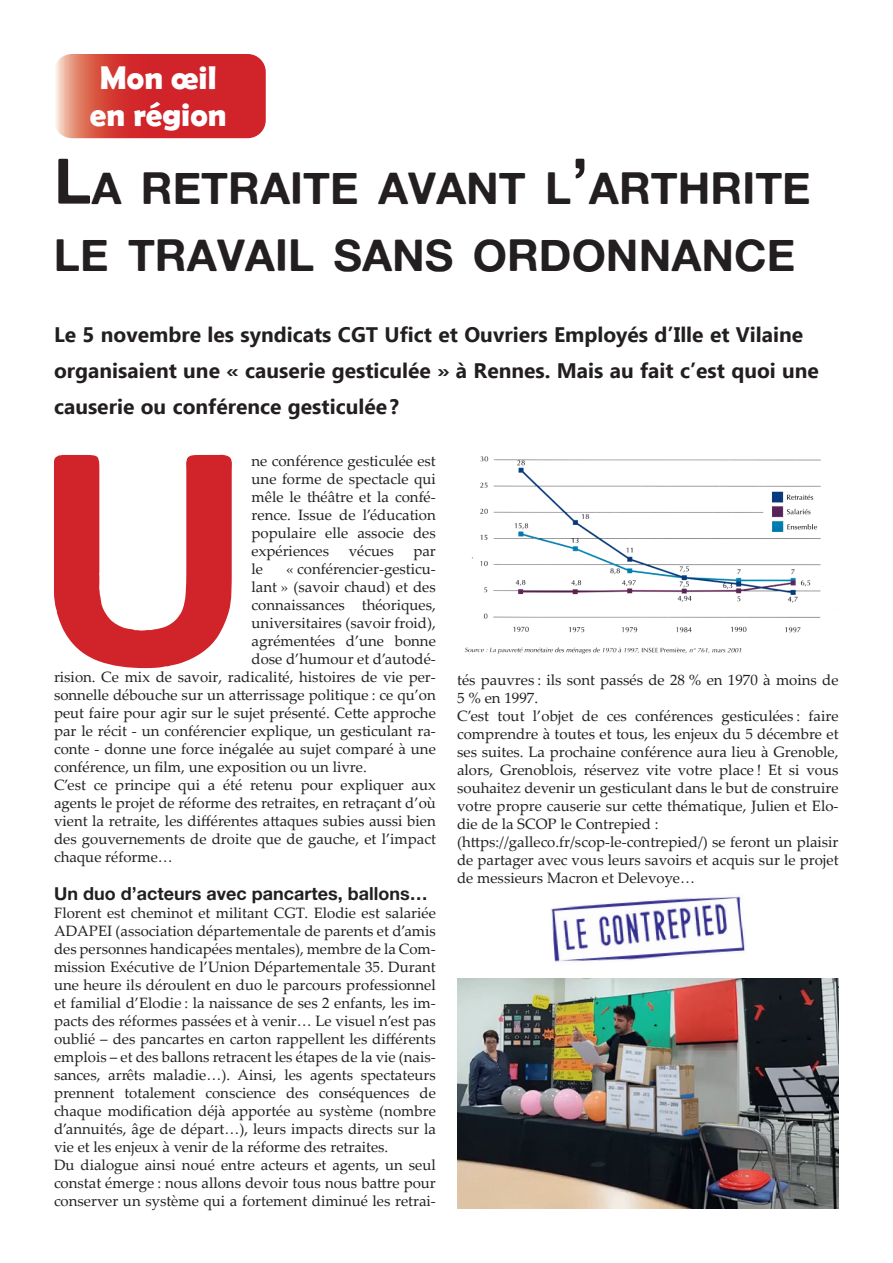
<style>
.page{position:relative;width:893px;height:1263px;background:#fff}
.page>*{position:absolute;margin:0;border:0;box-sizing:border-box;transform-origin:0 0}
.t1{font:292.65px "Alte Haas Grotesk Bold";color:#d1232a}
.t2{font:44.1px/67.5px "Alte Haas Grotesk Bold";color:#231f20}
.t3{font:700 33px/37.5px "Berlin Sans FB Demi";color:#fff;text-align:center}
.t4{font:700 21px/36px "Ebrima";color:#231f20}
.t5{font:18px "Alte Haas Grotesk Bold";color:#231f20}
.t6{font:15px/18px "Palatino Linotype";color:#231f20}
.s1{font-size:63px}
</style>
<div class="page">
<svg style="left:56px;top:54px;width:210px;height:84px;background:#d63e3d"></svg>
<img style="left:551px;top:896px;width:194px;height:66px">
<img style="left:457px;top:978px;width:382px;height:231px">
<img style="left:464px;top:456px;width:371px;height:198px">
<h3 class="t3" style="left:90px;top:58px;width:138px">Mon œil en région</h3>
<h2 class="t2" style="left:54px;top:153px;width:758px"><span class="s1">L</span>A RETRAITE AVANT L<span class="s1">’</span>ARTHRITE<br>LE TRAVAIL SANS ORDONNANCE</h2>
<h3 class="t4" style="left:54px;top:315px;width:766px">Le 5 novembre les syndicats CGT Ufict et Ouvriers Employés d’Ille et Vilaine organisaient une « causerie gesticulée » à Rennes. Mais au fait c’est quoi une causerie ou conférence gesticulée?</h3>
<h1 class="t1" style="left:35px;top:379px;width:218px">U</h1>
<p class="t6" style="left:252px;top:451px;width:186px;text-align:justify">ne conférence gesticulée est une forme de spectacle qui mêle le théâtre et la confé&shy;rence. Issue de l’éducation populaire elle associe des expériences</p>
<p class="t6" style="left:349px;top:541px;width:46px">vécues</p>
<p class="t6" style="left:413px;top:541px;width:24px">par</p>
<p class="t6" style="left:252px;top:559px;width:13px">le</p>
<p class="t6" style="left:286px;top:559px;width:151px">« conférencier-gesticu-</p>
<p class="t6" style="left:252px;top:577px;width:186px">lant » (savoir chaud) et des</p>
<p class="t6" style="left:252px;top:595px;width:186px">connaissances théoriques,</p>
<p class="t6" style="left:252px;top:613px;width:186px">universitaires (savoir froid),</p>
<p class="t6" style="left:252px;top:631px;width:186px">agrémentées d’une bonne</p>
<p class="t6" style="left:252px;top:649px;width:186px">dose d’humour et d’autodé-</p>
<p class="t6" style="left:54px;top:667px;width:383px">rision. Ce mix de savoir, radicalité, histoires de vie per-</p>
<p class="t6" style="left:54px;top:685px;width:383px">sonnelle débouche sur un atterrissage politique : ce qu’on</p>
<p class="t6" style="left:54px;top:703px;width:383px">peut faire pour agir sur le sujet présenté. Cette approche</p>
<p class="t6" style="left:54px;top:721px;width:383px">par le récit - un conférencier explique, un gesticulant ra-</p>
<p class="t6" style="left:54px;top:739px;width:383px">conte - donne une force inégalée au sujet comparé à une</p>
<p class="t6" style="left:54px;top:757px;width:314px">conférence, un film, une exposition ou un livre.</p>
<p class="t6" style="left:54px;top:775px;width:383px">C’est ce principe qui a été retenu pour expliquer aux</p>
<p class="t6" style="left:54px;top:793px;width:383px">agents le projet de réforme des retraites, en retraçant d’où</p>
<p class="t6" style="left:54px;top:811px;width:383px">vient la retraite, les différentes attaques subies aussi bien</p>
<p class="t6" style="left:54px;top:829px;width:383px">des gouvernements de droite que de gauche, et l’impact</p>
<p class="t6" style="left:54px;top:847px;width:120px">chaque réforme…</p>
<p class="t5" style="left:54px;top:882px;width:375px">Un duo d’acteurs avec pancartes, ballons…</p>
<p class="t6" style="left:54px;top:903px;width:383px">Florent est cheminot et militant CGT. Elodie est salariée ADAPEI (association départementale de parents et d’amis des personnes handicapées mentales), membre de la Com&shy;mission Exécutive de l’Union Départementale 35. Durant une heure ils déroulent en duo le parcours professionnel et familial d’Elodie : la naissance de ses 2 enfants, les im&shy;pacts des réformes passées et à venir… Le visuel n’est pas oublié – des pancartes en carton rappellent les différents emplois – et des ballons retracent les étapes de la vie (nais&shy;sances, arrêts maladie…). Ainsi, les agents spectateurs prennent totalement conscience des conséquences de chaque modification déjà apportée au système (nombre d’annuités, âge de départ…), leurs impacts directs sur la vie et les enjeux à venir de la réforme des retraites.<br>Du dialogue ainsi noué entre acteurs et agents, un seul constat émerge : nous allons devoir tous nous battre pour conserver un système qui a fortement diminué les retrai-</p>
<p class="t6" style="left:457px;top:670px;width:383px">tés pauvres : ils sont passés de 28 % en 1970 à moins de 5 % en 1997.<br>C’est tout l’objet de ces conférences gesticulées : faire comprendre à toutes et tous, les enjeux du 5 décembre et ses suites. La prochaine conférence aura lieu à Grenoble, alors, Grenoblois, réservez vite votre place ! Et si vous souhaitez devenir un gesticulant dans le but de construire votre propre causerie sur cette thématique, Julien et Elo&shy;die de la SCOP le Contrepied : (https://galleco.fr/scop-le-contrepied/) se feront un plaisir de partager avec vous leurs savoirs et acquis sur le projet de messieurs Macron et Delevoye…</p>
</div>
